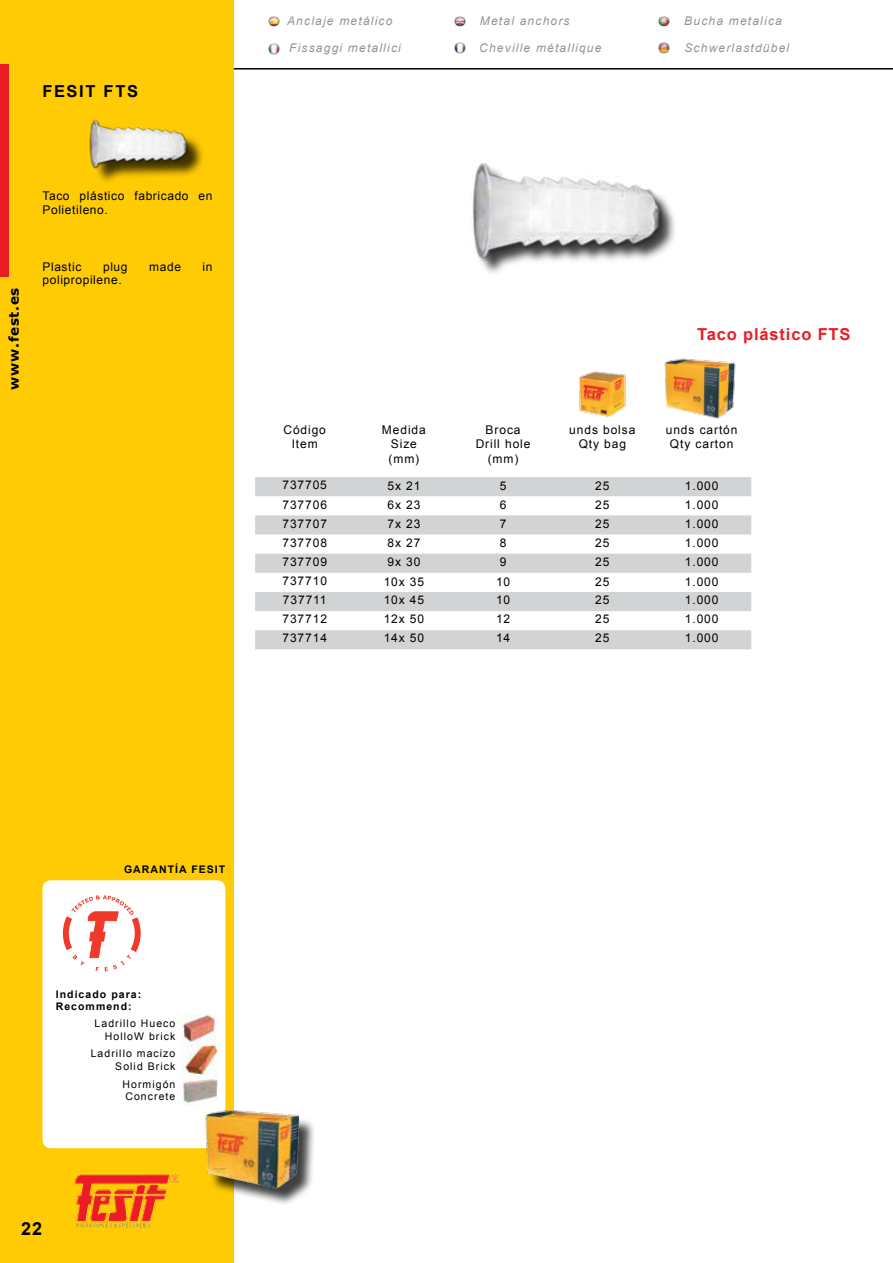
<style>
.page{position:relative;width:893px;height:1263px;background:#fff}
.page>*{position:absolute;margin:0;border:0;box-sizing:border-box;transform-origin:0 0}
.t1{font:700 18px "Arial";color:#000}
.t2{font:700 16.5px "Arial";letter-spacing:.05em;color:#ea1d25}
.t3{font:700 16.5px "Arial";letter-spacing:.095em;color:#000}
.t4{font:700 13.5px "Verdana";letter-spacing:.05em;color:#000}
.t5{font:12px/14.4px "Arial";letter-spacing:.075em;color:#000;text-align:center}
.t6{font:italic 12px "Arial";letter-spacing:.1em;color:#939598}
.t7{font:12px/13.5px "Arial";letter-spacing:.05em;color:#000}
.t8{font:10.5px/12.6px "Arial";letter-spacing:.1em;color:#000;text-align:right}
.t9{font:700 10.5px/12.6px "Arial";letter-spacing:.1em;color:#000}
</style>
<div class="page">
<div style="left:0;top:0;width:234px;height:1263px;background:#ffcb05"></div>
<div style="left:0;top:64px;width:9px;height:212px;background:#ea1d25"></div>
<svg style="left:255px;top:477px;width:496px;height:172px;fill:#d1d3d4"></svg>
<img style="left:578px;top:371px;width:48px;height:46px">
<img style="left:664px;top:358px;width:72px;height:61px">
<div style="left:43px;top:880px;width:182px;height:268px;background:#fff;border-radius:9px"></div>
<div style="left:208px;top:1113px;width:109px;height:93px;background:#000;opacity:.75"></div>
<img style="left:202px;top:1106px;width:106px;height:85px">
<img style="left:181px;top:1014px;width:37px;height:92px">
<hr style="left:234px;top:68px;width:659px;height:2px;background:#000">
<img style="left:74px;top:1174px;width:104px;height:54px">
<svg style="left:268px;top:16px;width:11px;height:11px"></svg>
<svg style="left:268px;top:43px;width:11px;height:11px"></svg>
<svg style="left:454px;top:16px;width:11px;height:11px"></svg>
<svg style="left:454px;top:43px;width:11px;height:11px"></svg>
<svg style="left:659px;top:16px;width:11px;height:11px"></svg>
<svg style="left:659px;top:43px;width:11px;height:11px"></svg>
<div style="left:93px;top:123px;width:113px;height:62px;background:#000;opacity:.75"></div>
<img style="left:89px;top:119px;width:101px;height:55px">
<svg style="left:63px;top:895px;width:78px;height:76px"></svg>
<div style="left:475px;top:166px;width:204px;height:111px;background:#000;opacity:.75"></div>
<img style="left:472px;top:163px;width:193px;height:110px">
<h2 class="t3" style="left:43px;top:80px;width:96px">FESIT FTS</h2>
<p class="t4" style="left:4px;top:390px;width:103px;rotate:-90deg">www.fest.es</p>
<p class="t7" style="left:43px;top:189px;width:172px">Taco plástico fabricado en<br>Polietileno.</p>
<p class="t7" style="left:43px;top:260px;width:40px">Plastic</p>
<p class="t5" style="left:103px;top:259px;width:26px">plug</p>
<p class="t5" style="left:149px;top:259px;width:33px">made</p>
<p class="t5" style="left:203px;top:259px;width:11px">in</p>
<p class="t7" style="left:43px;top:273px;width:81px">polipropilene.</p>
<p class="t6" style="left:287px;top:13px;width:107px">Anclaje metálico</p>
<p class="t6" style="left:480px;top:13px;width:91px">Metal anchors</p>
<p class="t6" style="left:684px;top:13px;width:99px">Bucha metalica</p>
<p class="t6" style="left:289px;top:40px;width:113px">Fissaggi metallici</p>
<p class="t6" style="left:479px;top:40px;width:124px">Cheville métallique</p>
<p class="t6" style="left:684px;top:40px;width:106px">Schwerlastdübel</p>
<h2 class="t2" style="left:697px;top:323px;width:153px">Taco plástico FTS</h2>
<p class="t5" style="left:283px;top:423px;width:44px">Código<br>Item</p>
<p class="t5" style="left:382px;top:423px;width:45px">Medida<br>Size (mm)</p>
<p class="t5" style="left:476px;top:423px;width:56px">Broca<br>Drill hole (mm)</p>
<p class="t5" style="left:569px;top:423px;width:68px">unds bolsa<br>Qty bag</p>
<p class="t5" style="left:666px;top:423px;width:73px">unds cartón<br>Qty carton</p>
<p class="t5" style="left:282px;top:478px;width:46px">737705</p>
<p class="t5" style="left:387px;top:478px;width:34px">5x 21</p>
<p class="t5" style="left:500px;top:478px;width:8px">5</p>
<p class="t5" style="left:595px;top:478px;width:16px">25</p>
<p class="t5" style="left:685px;top:478px;width:35px">1.000</p>
<p class="t5" style="left:282px;top:497px;width:46px">737706</p>
<p class="t5" style="left:387px;top:498px;width:34px">6x 23</p>
<p class="t5" style="left:500px;top:498px;width:8px">6</p>
<p class="t5" style="left:595px;top:498px;width:16px">25</p>
<p class="t5" style="left:685px;top:498px;width:35px">1.000</p>
<p class="t5" style="left:282px;top:516px;width:46px">737707</p>
<p class="t5" style="left:387px;top:517px;width:34px">7x 23</p>
<p class="t5" style="left:500px;top:517px;width:8px">7</p>
<p class="t5" style="left:595px;top:517px;width:16px">25</p>
<p class="t5" style="left:685px;top:517px;width:35px">1.000</p>
<p class="t5" style="left:282px;top:535px;width:46px">737708</p>
<p class="t5" style="left:387px;top:536px;width:34px">8x 27</p>
<p class="t5" style="left:500px;top:536px;width:8px">8</p>
<p class="t5" style="left:595px;top:536px;width:16px">25</p>
<p class="t5" style="left:685px;top:536px;width:35px">1.000</p>
<p class="t5" style="left:282px;top:555px;width:46px">737709</p>
<p class="t5" style="left:387px;top:555px;width:34px">9x 30</p>
<p class="t5" style="left:500px;top:555px;width:8px">9</p>
<p class="t5" style="left:595px;top:555px;width:16px">25</p>
<p class="t5" style="left:685px;top:555px;width:35px">1.000</p>
<p class="t5" style="left:282px;top:574px;width:46px">737710</p>
<p class="t5" style="left:384px;top:574px;width:42px">10x 35</p>
<p class="t5" style="left:496px;top:574px;width:16px">10</p>
<p class="t5" style="left:595px;top:574px;width:16px">25</p>
<p class="t5" style="left:685px;top:574px;width:35px">1.000</p>
<p class="t5" style="left:283px;top:593px;width:45px">737711</p>
<p class="t5" style="left:384px;top:593px;width:42px">10x 45</p>
<p class="t5" style="left:496px;top:593px;width:16px">10</p>
<p class="t5" style="left:595px;top:593px;width:16px">25</p>
<p class="t5" style="left:685px;top:593px;width:35px">1.000</p>
<p class="t5" style="left:282px;top:612px;width:46px">737712</p>
<p class="t5" style="left:384px;top:612px;width:42px">12x 50</p>
<p class="t5" style="left:496px;top:612px;width:16px">12</p>
<p class="t5" style="left:595px;top:612px;width:16px">25</p>
<p class="t5" style="left:685px;top:612px;width:35px">1.000</p>
<p class="t5" style="left:282px;top:631px;width:46px">737714</p>
<p class="t5" style="left:384px;top:631px;width:42px">14x 50</p>
<p class="t5" style="left:496px;top:631px;width:16px">14</p>
<p class="t5" style="left:595px;top:631px;width:16px">25</p>
<p class="t5" style="left:685px;top:631px;width:35px">1.000</p>
<p class="t9" style="left:124px;top:863px;width:103px">GARANTÍA FESIT</p>
<p class="t9" style="left:56px;top:988px;width:87px">Indicado para:<br>Recommend:</p>
<p class="t8" style="left:95px;top:1017px;width:82px">Ladrillo Hueco<br>HolloW brick</p>
<p class="t8" style="left:91px;top:1047px;width:86px">Ladrillo macizo<br>Solid Brick</p>
<p class="t8" style="left:123px;top:1078px;width:54px;text-align:left">Hormigón<br>Concrete</p>
<h1 class="t1" style="left:21px;top:1217px;width:22px">22</h1>
</div>
